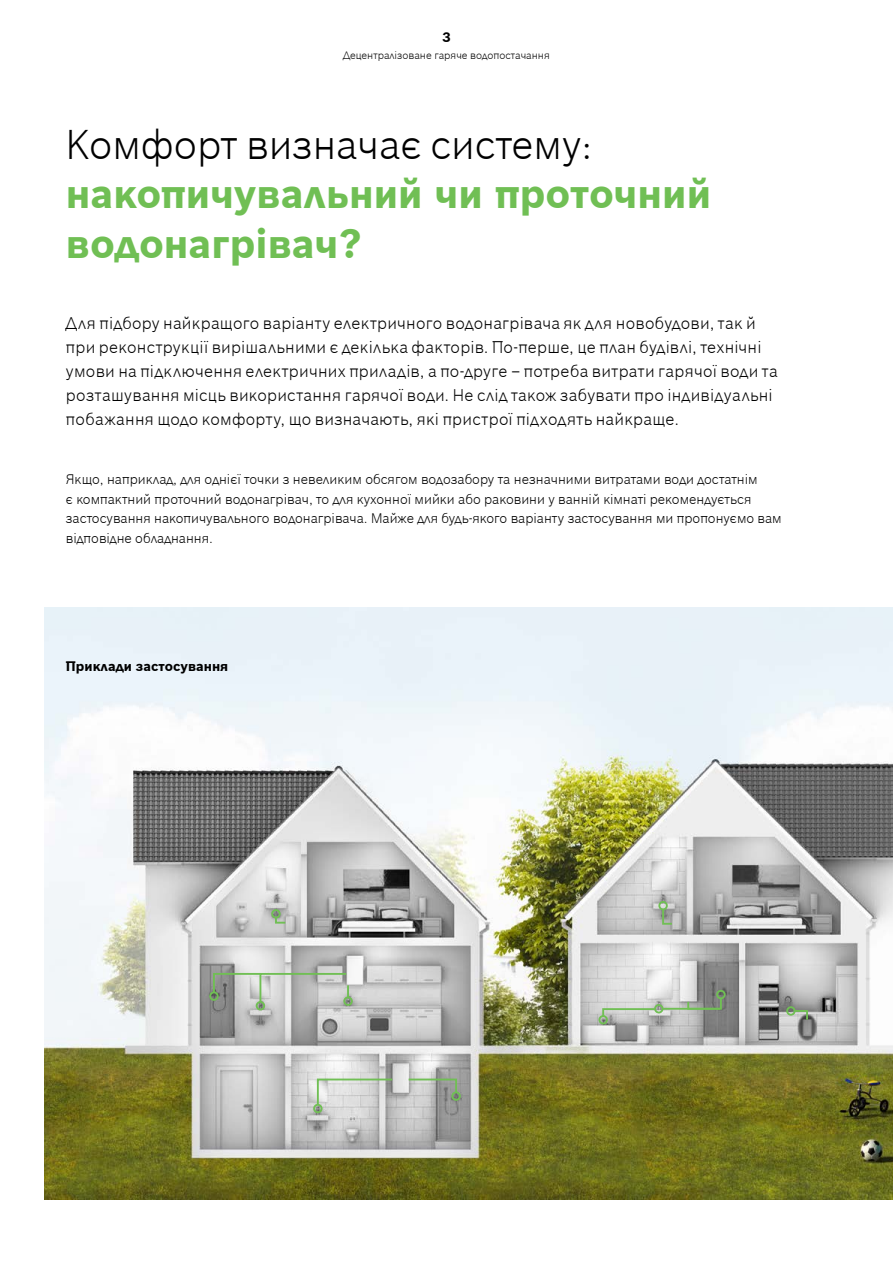
<style>
.page{position:relative;width:893px;height:1263px;background:#fff}
.page>*{position:absolute;margin:0;border:0;box-sizing:border-box;transform-origin:0 0}
.t1{font:700 40.5px/49.5px "Bosch Sans";color:#70bf54}
.t2{font:300 40.5px "Bosch Sans";color:#000}
.t3{font:300 16.5px/24px "Bosch Sans";letter-spacing:.015em;color:#000}
.t4{font:300 13.5px/19.5px "Bosch Sans";color:#000}
.t5{font:700 13.5px "Bosch Sans";color:#000}
.t6{font:300 10.5px "Bosch Sans";color:#000}
</style>
<div class="page">
<img style="left:45px;top:607px;width:848px;height:592px">
<svg style="left:601px;top:1007px;width:56px;height:11px"></svg>
<div style="left:598px;top:1015px;width:10px;height:9px;border:2px solid #70bf54;border-radius:50%"></div>
<svg style="left:274px;top:916px;width:13px;height:8px"></svg>
<div style="left:271px;top:909px;width:10px;height:9px;border:2px solid #70bf54;border-radius:50%"></div>
<svg style="left:661px;top:907px;width:13px;height:19px"></svg>
<div style="left:658px;top:901px;width:10px;height:9px;border:2px solid #70bf54;border-radius:50%"></div>
<svg style="left:793px;top:1009px;width:16px;height:12px"></svg>
<div style="left:786px;top:1006px;width:10px;height:10px;border:2px solid #70bf54;border-radius:50%"></div>
<div style="left:343px;top:996px;width:10px;height:10px;border:2px solid #70bf54;border-radius:50%"></div>
<div style="left:256px;top:1001px;width:9px;height:9px;border:2px solid #70bf54;border-radius:50%"></div>
<svg style="left:316px;top:1077px;width:78px;height:30px;background:#cdd3ca"></svg>
<div style="left:313px;top:1104px;width:10px;height:9px;border:2px solid #70bf54;border-radius:50%"></div>
<svg style="left:407px;top:1077px;width:51px;height:17px"></svg>
<div style="left:451px;top:1091px;width:10px;height:10px;border:2px solid #70bf54;border-radius:50%"></div>
<svg style="left:212px;top:972px;width:137px;height:32px;background:#b9c0b6"></svg>
<div style="left:209px;top:991px;width:10px;height:10px;border:2px solid #70bf54;border-radius:50%"></div>
<svg style="left:686px;top:996px;width:37px;height:15px"></svg>
<div style="left:716px;top:990px;width:10px;height:9px;border:2px solid #70bf54;border-radius:50%"></div>
<hr style="left:663px;top:1008px;width:57px;height:2px;background:#70bf54">
<div style="left:654px;top:1004px;width:9px;height:9px;border:2px solid #70bf54;border-radius:50%"></div>
<p class="t5" style="left:442px;top:27px;width:10px">3</p>
<p class="t6" style="left:343px;top:48px;width:208px">Децентралізоване гаряче водопостачання</p>
<h1 class="t2" style="left:66px;top:116px;width:528px">Комфорт визначає систему:</h1>
<h1 class="t1" style="left:66px;top:166px;width:647px">накопичувальний чи проточний водонагрівач?</h1>
<p class="t3" style="left:66px;top:310px;width:713px">Для підбору найкращого варіанту електричного водонагрівача як для новобудови, так й при реконструкції вирішальними є декілька факторів. По-перше, це план будівлі, технічні умови на підключення електричних приладів, а по-друге – потреба витрати гарячої води та розташування місць використання гарячої води. Не слід також забувати про індивідуальні побажання щодо комфорту, що визначають, які пристрої підходять найкраще.</p>
<p class="t4" style="left:66px;top:469px;width:717px">Якщо, наприклад, для однієї точки з невеликим обсягом водозабору та незначними витратами води достатнім<br>є компактний проточний водонагрівач, то для кухонної мийки або раковини у ванній кімнаті рекомендується застосування накопичувального водонагрівача. Майже для будь-якого варіанту застосування ми пропонуємо вам відповідне обладнання.</p>
<p class="t5" style="left:66px;top:656px;width:164px">Приклади застосування</p>
</div>
